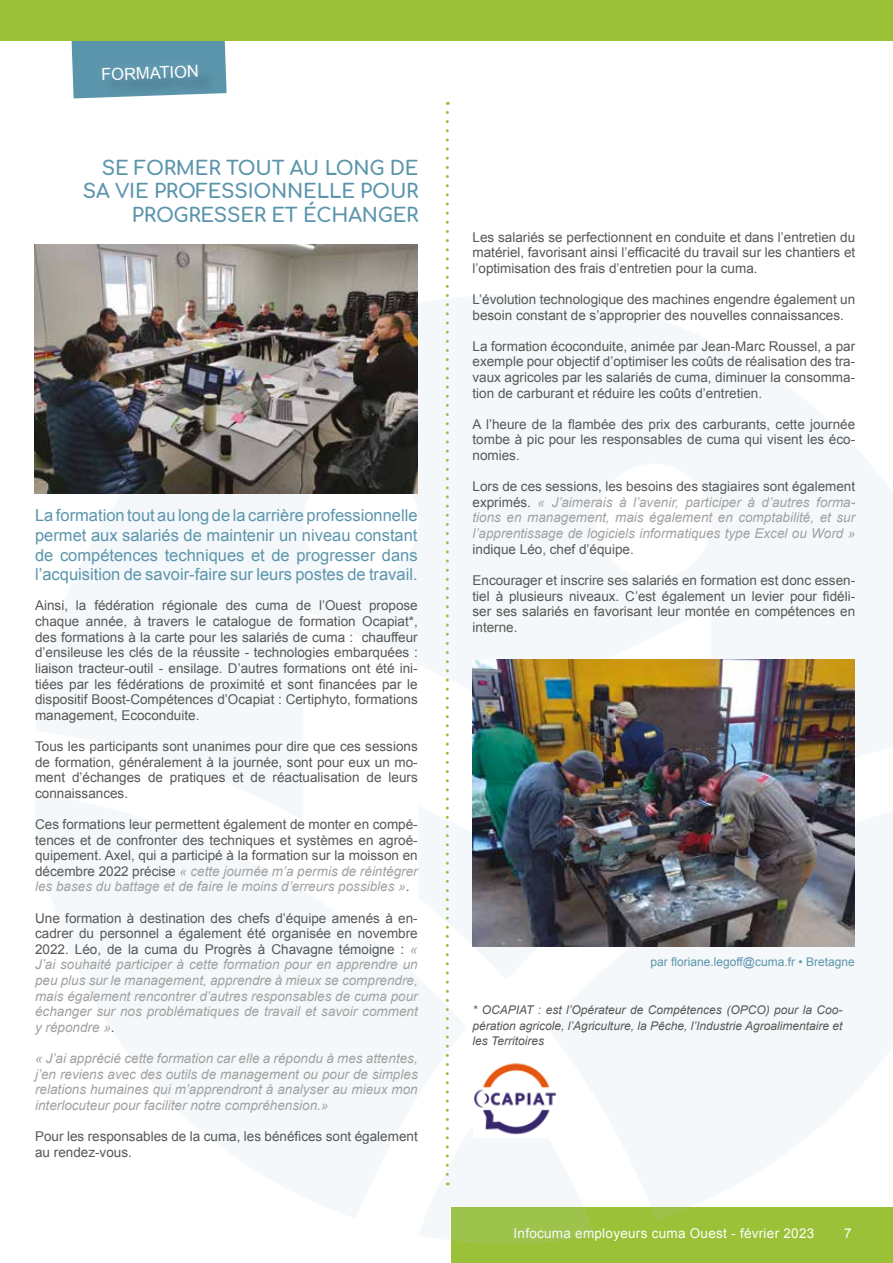
<style>
.page{position:relative;width:893px;height:1263px;background:#fff}
.page>*{position:absolute;margin:0;border:0;box-sizing:border-box;transform-origin:0 0}
.t1{font:700 19.5px/23.4px "Comfortaa";letter-spacing:-.01em;color:#5b95ac;text-align:right}
.t2{font:16.5px/19.8px "Arial";color:#5b95ac;text-align:justify}
.t3{font:16.5px "Arial";color:#fff}
.t4{font:13.5px/15.6px "Arial";color:#575756;text-align:justify}
.t5{font:italic 13.5px/15.6px "Arial";color:#a1a1a1;text-align:justify}
.t6{font:13.5px "Arial";letter-spacing:.02em;color:#fff}
.t7{font:italic 12px/15.6px "Arial";color:#575756;text-align:justify}
.t8{font:12px "Arial";color:#5b95ac}
.s1{font-style:italic;color:#a1a1a1}
.s2{font-style:normal;color:#575756}
</style>
<div class="page">
<div style="left:451px;top:1208px;width:442px;height:55px;background:#9ac137"></div>
<svg style="left:71px;top:40px;width:156px;height:58px;background:#659aad"></svg>
<div style="left:0;top:0;width:893px;height:40px;background:#9ac137"></div>
<svg style="left:596px;top:946px;width:297px;height:274px;fill:#f5f8fa"></svg>
<svg style="left:445px;top:112px;width:151px;height:1132px"></svg>
<img style="left:472px;top:659px;width:383px;height:287px">
<img style="left:35px;top:244px;width:383px;height:250px">
<img style="left:473px;top:1059px;width:84px;height:79px">
<p class="t3" style="left:101px;top:64px;width:99px;rotate:-2deg">FORMATION</p>
<h1 class="t1" style="left:83px;top:153px;width:337px">SE FORMER TOUT AU LONG DE<br>SA VIE PROFESSIONNELLE POUR<br>PROGRESSER ET ÉCHANGER</h1>
<p class="t2" style="left:35px;top:505px;width:384px">La formation tout au long de la carrière professionnelle permet aux salariés de maintenir un niveau constant de compétences techniques et de progresser dans l’acquisition de savoir-faire sur leurs postes de travail.</p>
<p class="t4" style="left:35px;top:598px;width:384px">Ainsi, la fédération régionale des cuma de l’Ouest propose chaque année, à travers le catalogue de formation Ocapiat*, des formations à la carte pour les salariés de cuma : chauffeur d’ensileuse les clés de la réussite - technologies embarquées : liaison tracteur-outil - ensilage. D’autres formations ont été ini&shy;tiées par les fédérations de proximité et sont financées par le dispositif Boost-Compétences d’Ocapiat : Certiphyto, formations management, Ecoconduite.</p>
<p class="t4" style="left:35px;top:738px;width:384px">Tous les participants sont unanimes pour dire que ces sessions de formation, généralement à la journée, sont pour eux un mo&shy;ment d’échanges de pratiques et de réactualisation de leurs connaissances.</p>
<p class="t4" style="left:35px;top:816px;width:384px">Ces formations leur permettent également de monter en compé&shy;tences et de confronter des techniques et systèmes en agroé&shy;quipement. Axel, qui a participé à la formation sur la moisson en décembre 2022 précise <span class="s1">« cette journée m’a permis de réintégrer les bases du battage et de faire le moins d’erreurs possibles »</span>.</p>
<p class="t5" style="left:35px;top:910px;width:384px"><span class="s2">Une formation à destination des chefs d’équipe amenés à en&shy;cadrer du personnel a également été organisée en novembre 2022. Léo, de la cuma du Progrès à Chavagne témoigne :</span> « J’ai souhaité participer à cette formation pour en apprendre un peu plus sur le management, apprendre à mieux se comprendre, mais également rencontrer d’autres responsables de cuma pour échanger sur nos problématiques de travail et savoir comment y répondre »<span class="s2">.</span></p>
<p class="t5" style="left:35px;top:1051px;width:384px">« J’ai apprécié cette formation car elle a répondu à mes attentes, j’en reviens avec des outils de management ou pour de simples relations humaines qui m’apprendront à analyser au mieux mon interlocuteur pour faciliter notre compréhension.»</p>
<p class="t4" style="left:35px;top:1129px;width:384px">Pour les responsables de la cuma, les bénéfices sont également au rendez-vous.</p>
<p class="t4" style="left:472px;top:229px;width:384px">Les salariés se perfectionnent en conduite et dans l’entretien du matériel, favorisant ainsi l’efficacité du travail sur les chantiers et l’optimisation des frais d’entretien pour la cuma.</p>
<p class="t4" style="left:472px;top:292px;width:384px">L’évolution technologique des machines engendre également un besoin constant de s’approprier des nouvelles connaissances.</p>
<p class="t4" style="left:472px;top:338px;width:384px">La formation écoconduite, animée par Jean-Marc Roussel, a par exemple pour objectif d’optimiser les coûts de réalisation des tra&shy;vaux agricoles par les salariés de cuma, diminuer la consomma&shy;tion de carburant et réduire les coûts d’entretien.</p>
<p class="t4" style="left:472px;top:416px;width:384px">A l’heure de la flambée des prix des carburants, cette journée tombe à pic pour les responsables de cuma qui visent les éco&shy;nomies.</p>
<p class="t5" style="left:472px;top:479px;width:384px"><span class="s2">Lors de ces sessions, les besoins des stagiaires sont également exprimés.</span> « J’aimerais à l’avenir, participer à d’autres forma&shy;tions en management, mais également en comptabilité, et sur l’apprentissage de logiciels informatiques type Excel ou Word »</p>
<p class="t4" style="left:472px;top:541px;width:163px">indique Léo, chef d’équipe.</p>
<p class="t4" style="left:472px;top:572px;width:384px">Encourager et inscrire ses salariés en formation est donc essen&shy;tiel à plusieurs niveaux. C’est également un levier pour fidéli&shy;ser ses salariés en favorisant leur montée en compétences en interne.</p>
<p class="t8" style="left:650px;top:954px;width:206px">par floriane.legoff@cuma.fr • Bretagne</p>
<p class="t7" style="left:472px;top:1002px;width:371px">* OCAPIAT : est l’Opérateur de Compétences (OPCO) pour la Coo&shy;pération agricole, l’Agriculture, la Pêche, l’Industrie Agroalimentaire et les Territoires</p>
<p class="t6" style="left:513px;top:1225px;width:302px">Infocuma employeurs cuma Ouest - février 2023</p>
<p class="t6" style="left:844px;top:1224px;width:9px">7</p>
</div>
